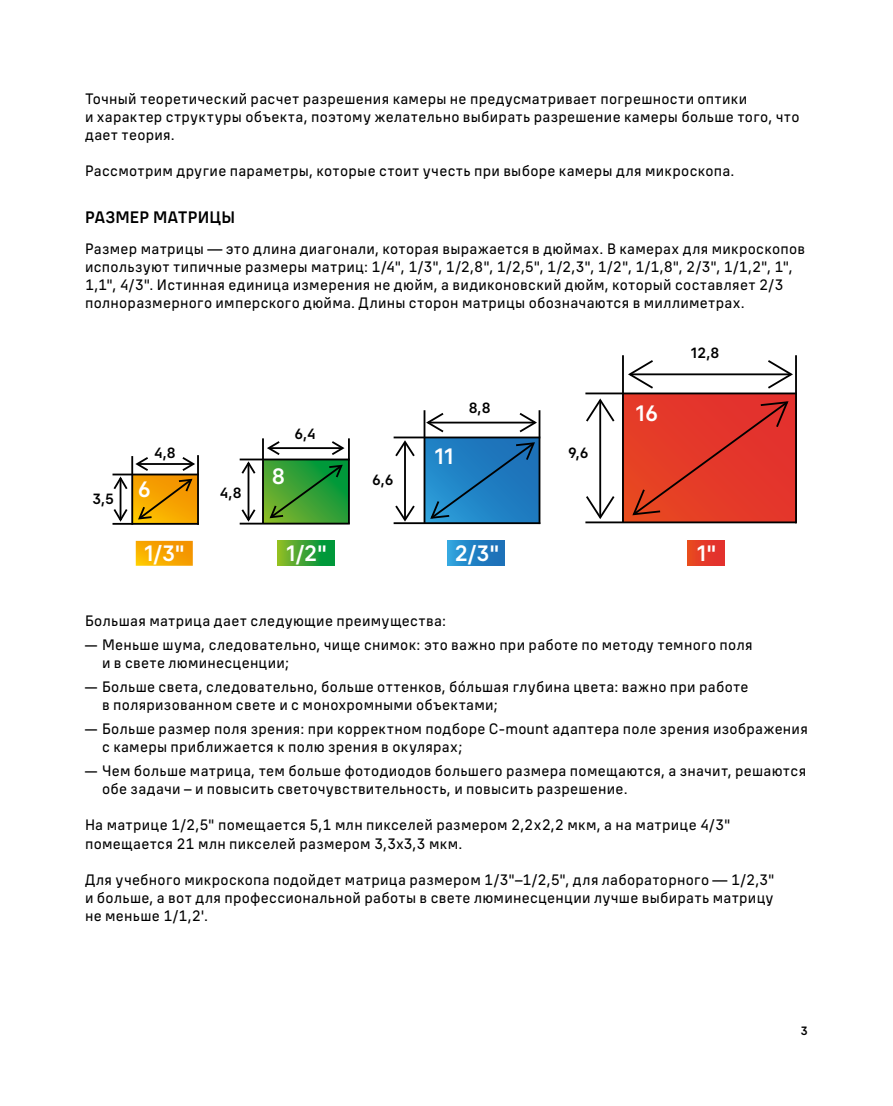
<style>
.page{position:relative;width:893px;height:1106px;background:#fff}
.page>*{position:absolute;margin:0;border:0;box-sizing:border-box;transform-origin:0 0}
.t1{font:500 22.05px "ALS Wagon";color:#fff}
.t2{font:500 16.5px "ALS Wagon";letter-spacing:.005em;color:#000}
.t3{font:15px/18px "ALS Wagon";letter-spacing:.02em;color:#000}
.t4{font:15px/18px "ALS Wagon";letter-spacing:.02em;color:#000;scale:1.6 1}
.t5{font:500 14.7px "ALS Wagon";color:#000}
.t6{font:500 13.8px "ALS Wagon";color:#000}
.t7{font:500 12px "ALS Wagon";color:#000}
</style>
<div class="page">
<svg style="left:264px;top:460px;width:84px;height:62px"></svg>
<hr style="left:197px;top:455px;width:2px;height:70px;background:#000">
<hr style="left:262px;top:438px;width:2px;height:85px;background:#000">
<hr style="left:348px;top:438px;width:2px;height:85px;background:#000">
<hr style="left:113px;top:523px;width:86px;height:2px;background:#000">
<hr style="left:269px;top:447px;width:74px;height:2px;background:#000">
<svg style="left:267px;top:441px;width:15px;height:14px"></svg>
<svg style="left:330px;top:441px;width:15px;height:14px"></svg>
<svg style="left:112px;top:455px;width:86px;height:69px"></svg>
<hr style="left:248px;top:463px;width:1px;height:57px;background:#000">
<svg style="left:241px;top:507px;width:15px;height:15px"></svg>
<svg style="left:240px;top:460px;width:17px;height:16px"></svg>
<div style="left:623px;top:393px;width:173px;height:129px;background:linear-gradient(to right,#e64125,#e3312e)"></div>
<svg style="left:136px;top:541px;width:57px;height:25px"></svg>
<div style="left:277px;top:541px;width:57px;height:25px;background:linear-gradient(to right,#90b928,#00903f)"></div>
<div style="left:448px;top:541px;width:57px;height:25px;background:linear-gradient(to right,#2c9fda,#1867b1)"></div>
<div style="left:687px;top:541px;width:38px;height:25px;background:linear-gradient(to right,#e84920,#e22d30)"></div>
<svg style="left:268px;top:463px;width:76px;height:56px;background:#339832"></svg>
<hr style="left:404px;top:442px;width:2px;height:78px;background:#000">
<svg style="left:393px;top:503px;width:22px;height:20px"></svg>
<svg style="left:393px;top:438px;width:23px;height:20px"></svg>
<svg style="left:425px;top:411px;width:114px;height:111px"></svg>
<hr style="left:240px;top:458px;width:110px;height:2px;background:#000">
<hr style="left:240px;top:522px;width:110px;height:2px;background:#000">
<hr style="left:424px;top:410px;width:1px;height:113px;background:#000">
<hr style="left:539px;top:410px;width:1px;height:114px;background:#000">
<hr style="left:394px;top:436px;width:146px;height:2px;background:#000">
<hr style="left:394px;top:522px;width:146px;height:2px;background:#000">
<hr style="left:630px;top:373px;width:161px;height:2px;background:#000">
<svg style="left:628px;top:360px;width:27px;height:29px"></svg>
<svg style="left:766px;top:360px;width:27px;height:29px"></svg>
<hr style="left:599px;top:400px;width:2px;height:117px;background:#000">
<svg style="left:586px;top:494px;width:29px;height:25px"></svg>
<svg style="left:586px;top:398px;width:29px;height:25px"></svg>
<svg style="left:631px;top:400px;width:159px;height:116px;background:#dd3728"></svg>
<hr style="left:622px;top:355px;width:2px;height:167px;background:#000">
<hr style="left:795px;top:355px;width:2px;height:168px;background:#000">
<hr style="left:585px;top:392px;width:212px;height:2px;background:#000">
<hr style="left:585px;top:521px;width:211px;height:2px;background:#000">
<p class="t3" style="left:85px;top:90px;width:716px">Точный теоретический расчет разрешения камеры не предусматривает погрешности оптики<br>и характер структуры объекта, поэтому желательно выбирать разрешение камеры больше того, что дает теория.</p>
<p class="t3" style="left:85px;top:162px;width:651px">Рассмотрим другие параметры, которые стоит учесть при выборе камеры для микроскопа.</p>
<p class="t2" style="left:85px;top:207px;width:152px">РАЗМЕР МАТРИЦЫ</p>
<p class="t3" style="left:85px;top:240px;width:721px">Размер матрицы — это длина диагонали, которая выражается в дюймах. В камерах для микроскопов используют типичные размеры матриц: 1/4", 1/3", 1/2,8", 1/2,5", 1/2,3", 1/2", 1/1,8", 2/3", 1/1,2", 1", 1,1", 4/3". Истинная единица измерения не дюйм, а видиконовский дюйм, который составляет 2/3 полноразмерного имперского дюйма. Длины сторон матрицы обозначаются в миллиметрах.</p>
<p class="t5" style="left:93px;top:490px;width:23px">3,5</p>
<p class="t5" style="left:154px;top:443px;width:23px">4,8</p>
<h1 class="t1" style="left:138px;top:476px;width:15px">6</h1>
<p class="t5" style="left:220px;top:484px;width:23px">4,8</p>
<h1 class="t1" style="left:272px;top:462px;width:15px">8</h1>
<p class="t5" style="left:294px;top:425px;width:23px">6,4</p>
<p class="t5" style="left:372px;top:470px;width:23px">6,6</p>
<h1 class="t1" style="left:434px;top:442px;width:21px">11</h1>
<p class="t5" style="left:469px;top:398px;width:23px">8,8</p>
<p class="t5" style="left:568px;top:444px;width:22px">9,6</p>
<h1 class="t1" style="left:635px;top:399px;width:24px">16</h1>
<p class="t5" style="left:691px;top:343px;width:30px">12,8</p>
<h1 class="t1" style="left:144px;top:540px;width:42px">1/3"</h1>
<h1 class="t1" style="left:286px;top:540px;width:43px">1/2"</h1>
<h1 class="t1" style="left:455px;top:540px;width:46px">2/3"</h1>
<h1 class="t1" style="left:697px;top:540px;width:21px">1"</h1>
<p class="t3" style="left:85px;top:612px;width:362px">Большая матрица дает следующие преимущества:</p>
<p class="t4" style="left:102px;top:636px;width:408px;text-indent:-17px">– Меньше шума, следовательно, чище снимок: это важно при работе по методу темного поля и в свете люминесценции;</p>
<p class="t4" style="left:102px;top:678px;width:406px;text-indent:-17px">– Больше света, следовательно, больше оттенков, бóльшая глубина цвета: важно при работе в поляризованном свете и с монохромными объектами;</p>
<p class="t4" style="left:102px;top:720px;width:443px;text-indent:-17px">– Больше размер поля зрения: при корректном подборе С-mount адаптера поле зрения изображения с камеры приближается к полю зрения в окулярах;</p>
<p class="t4" style="left:102px;top:762px;width:442px;text-indent:-17px">– Чем больше матрица, тем больше фотодиодов большего размера помещаются, а значит, решаются обе задачи – и повысить светочувствительность, и повысить разрешение.</p>
<p class="t3" style="left:85px;top:816px;width:647px">На матрице 1/2,5" помещается 5,1 млн пикселей размером 2,2x2,2 мкм, а на матрице 4/3" помещается 21 млн пикселей размером 3,3x3,3 мкм.</p>
<p class="t3" style="left:85px;top:870px;width:691px;text-align:justify">Для учебного микроскопа подойдет матрица размером 1/3"–1/2,5", для лабораторного — 1/2,3" и больше, а вот для профессиональной работы в свете люминесценции лучше выбирать матрицу не меньше 1/1,2'.</p>
<p class="t6" style="left:196px;top:868px;width:119px">переноса зарядов</p>
<p class="t6" style="left:473px;top:873px;width:67px">Фотодиод</p>
<p class="t7" style="left:800px;top:1022px;width:9px">3</p>
</div>
